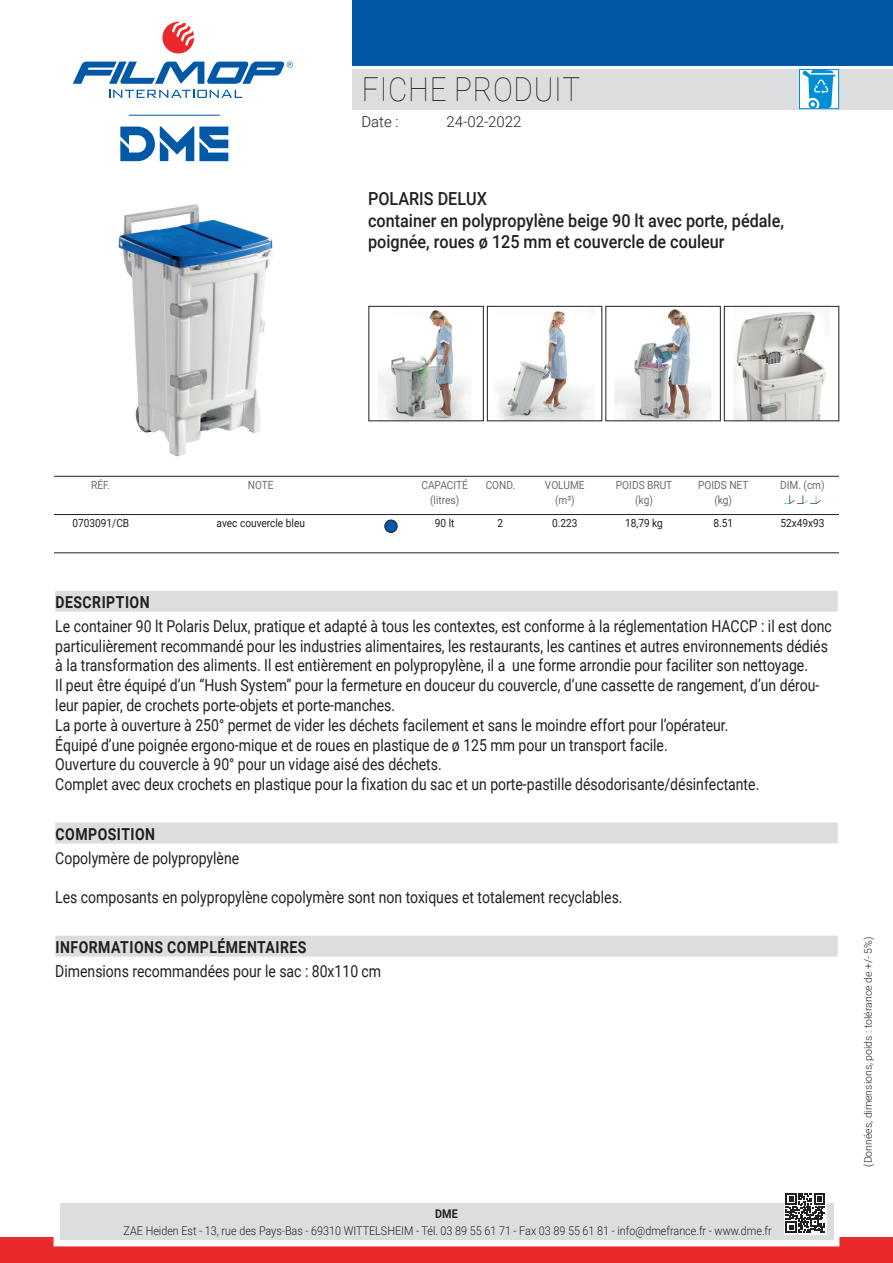
<style>
.page{position:relative;width:893px;height:1263px;background:#fff}
.page>*{position:absolute;margin:0;border:0;box-sizing:border-box;transform-origin:0 0}
.t1{font:100 33px "Roboto";letter-spacing:.025em;color:#231f20;scale:.9 1}
.t2{font:500 18px/21.6px "Roboto";color:#231f20;scale:.9 1}
.t3{font:16.5px/19.8px "Roboto";color:#231f20;scale:.85 1}
.t4{font:700 16.5px "Roboto";letter-spacing:.035em;color:#231f20;scale:.85 1}
.t5{font:300 15px "Roboto";color:#231f20}
.t6{font:300 12px "Roboto";color:#231f20;scale:.9 1}
.t7{font:700 12px "Roboto";color:#231f20;scale:.9 1}
.t8{font:11.25px/15px "Roboto";color:#6c6d70;text-align:center;scale:.9 1}
.t9{font:11.25px "Roboto";color:#231f20;scale:.9 1}
.t10{font:300 10.5px "Roboto";color:#231f20}
</style>
<div class="page">
<div style="left:353px;top:69px;width:540px;height:40px;background:#dcdddf"></div>
<svg style="left:109px;top:90px;width:133px;height:8px"></svg>
<svg style="left:162px;top:22px;width:32px;height:32px"></svg>
<svg style="left:73px;top:61px;width:220px;height:23px"></svg>
<div style="left:353px;top:0;width:540px;height:66px;background:#0158a6"></div>
<div style="left:0;top:1237px;width:893px;height:26px;background:#e9292a"></div>
<div style="left:54px;top:1197px;width:785px;height:49px;border:12px solid #fff"></div>
<div style="left:60px;top:1203px;width:773px;height:37px;background:#dcdddf"></div>
<svg style="left:120px;top:126px;width:108px;height:35px"></svg>
<hr style="left:129px;top:115px;width:91px;height:1px;background:#0158a6">
<svg style="left:784px;top:1193px;width:42px;height:41px"></svg>
<svg style="left:786px;top:1193px;width:39px;height:39px;background:#706e6f"></svg>
<div style="left:799px;top:69px;width:40px;height:40px;background:#fff;border:1px solid #008fd5"></div>
<svg style="left:802px;top:69px;width:33px;height:40px"></svg>
<img style="left:118px;top:204px;width:155px;height:253px">
<img style="left:378px;top:310px;width:93px;height:109px">
<img style="left:495px;top:311px;width:99px;height:108px">
<div style="left:487px;top:306px;width:115px;height:115px;border:1px solid #231f20"></div>
<img style="left:615px;top:309px;width:96px;height:110px">
<img style="left:733px;top:311px;width:93px;height:108px">
<div style="left:724px;top:306px;width:115px;height:115px;border:1px solid #231f20"></div>
<div style="left:55px;top:591px;width:783px;height:21px;background:#dcdddf"></div>
<div style="left:55px;top:822px;width:783px;height:21px;background:#dcdddf"></div>
<div style="left:55px;top:936px;width:783px;height:21px;background:#dcdddf"></div>
<hr style="left:54px;top:476px;width:785px;height:1px;background:#231f20">
<hr style="left:54px;top:553px;width:785px;height:1px;background:#231f20">
<hr style="left:54px;top:514px;width:785px;height:1px;background:#231f20">
<div style="left:385px;top:520px;width:12px;height:12px;background:#0158a6;border-radius:50%"></div>
<div style="left:385px;top:520px;width:12px;height:13px;border:1px solid #231f20;border-radius:50%"></div>
<svg style="left:784px;top:495px;width:37px;height:9px"></svg>
<h1 class="t1" style="left:362px;top:67px;width:244px">FICHE PRODUIT</h1>
<p class="t5" style="left:361px;top:111px;width:39px">Date :</p>
<p class="t5" style="left:446px;top:111px;width:77px">24-02-2022</p>
<p class="t2" style="left:368px;top:187px;width:464px">POLARIS DELUX<br>container en polypropylène beige 90 lt avec porte, pédale, poignée, roues ø 125 mm et couvercle de couleur</p>
<p class="t8" style="left:91px;top:477px;width:23px">RÉF.</p>
<p class="t9" style="left:72px;top:515px;width:65px">0703091/CB</p>
<p class="t8" style="left:248px;top:477px;width:30px">NOTE</p>
<p class="t9" style="left:217px;top:515px;width:100px">avec couvercle bleu</p>
<p class="t8" style="left:421px;top:477px;width:53px">CAPACITÉ (litres)</p>
<p class="t9" style="left:435px;top:515px;width:23px">90 lt</p>
<p class="t8" style="left:486px;top:477px;width:34px">COND.</p>
<p class="t9" style="left:498px;top:515px;width:8px">2</p>
<p class="t8" style="left:545px;top:477px;width:46px">VOLUME (m³)</p>
<p class="t9" style="left:552px;top:515px;width:30px">0.223</p>
<p class="t8" style="left:616px;top:477px;width:64px">POIDS BRUT (kg)</p>
<p class="t9" style="left:625px;top:515px;width:44px">18,79 kg</p>
<p class="t8" style="left:698px;top:477px;width:57px">POIDS NET (kg)</p>
<p class="t9" style="left:713px;top:515px;width:23px">8.51</p>
<p class="t8" style="left:780px;top:477px;width:51px">DIM. (cm)</p>
<p class="t9" style="left:780px;top:515px;width:51px">52x49x93</p>
<p class="t4" style="left:56px;top:590px;width:112px">DESCRIPTION</p>
<p class="t3" style="left:55px;top:615px;width:915px">Le container 90 lt Polaris Delux, pratique et adapté à tous les contextes, est conforme à la réglementation HACCP : il est donc particulièrement recommandé pour les industries alimentaires, les restaurants, les cantines et autres environnements dédiés à la transformation des aliments. Il est entièrement en polypropylène, il a une forme arrondie pour faciliter son nettoyage.<br>Il peut être équipé d’un “Hush System” pour la fermeture en douceur du couvercle, d’une cassette de rangement, d’un dérou&shy;leur papier, de crochets porte-objets et porte-manches.<br>La porte à ouverture à 250° permet de vider les déchets facilement et sans le moindre effort pour l’opérateur.<br>Équipé d’une poignée ergono-mique et de roues en plastique de ø 125 mm pour un transport facile.<br>Ouverture du couvercle à 90° pour un vidage aisé des déchets.<br>Complet avec deux crochets en plastique pour la fixation du sac et un porte-pastille désodorisante/désinfectante.</p>
<p class="t4" style="left:56px;top:822px;width:119px">COMPOSITION</p>
<p class="t3" style="left:55px;top:847px;width:218px">Copolymère de polypropylène</p>
<p class="t3" style="left:55px;top:887px;width:669px">Les composants en polypropylène copolymère sont non toxiques et totalement recyclables.</p>
<p class="t4" style="left:56px;top:935px;width:297px">INFORMATIONS COMPLÉMENTAIRES</p>
<p class="t3" style="left:55px;top:960px;width:385px">Dimensions recommandées pour le sac : 80x110 cm</p>
<p class="t7" style="left:435px;top:1206px;width:27px">DME</p>
<p class="t6" style="left:124px;top:1222px;width:722px">ZAE Heiden Est - 13, rue des Pays-Bas - 69310 WITTELSHEIM - Tél. 03 89 55 61 71 - Fax 03 89 55 61 81 - info@dmefrance.fr - www.dme.fr</p>
<p class="t10" style="left:861px;top:1167px;width:232px;rotate:-90deg">(Données, dimensions, poids : tolérance de +/- 5%)</p>
</div>
